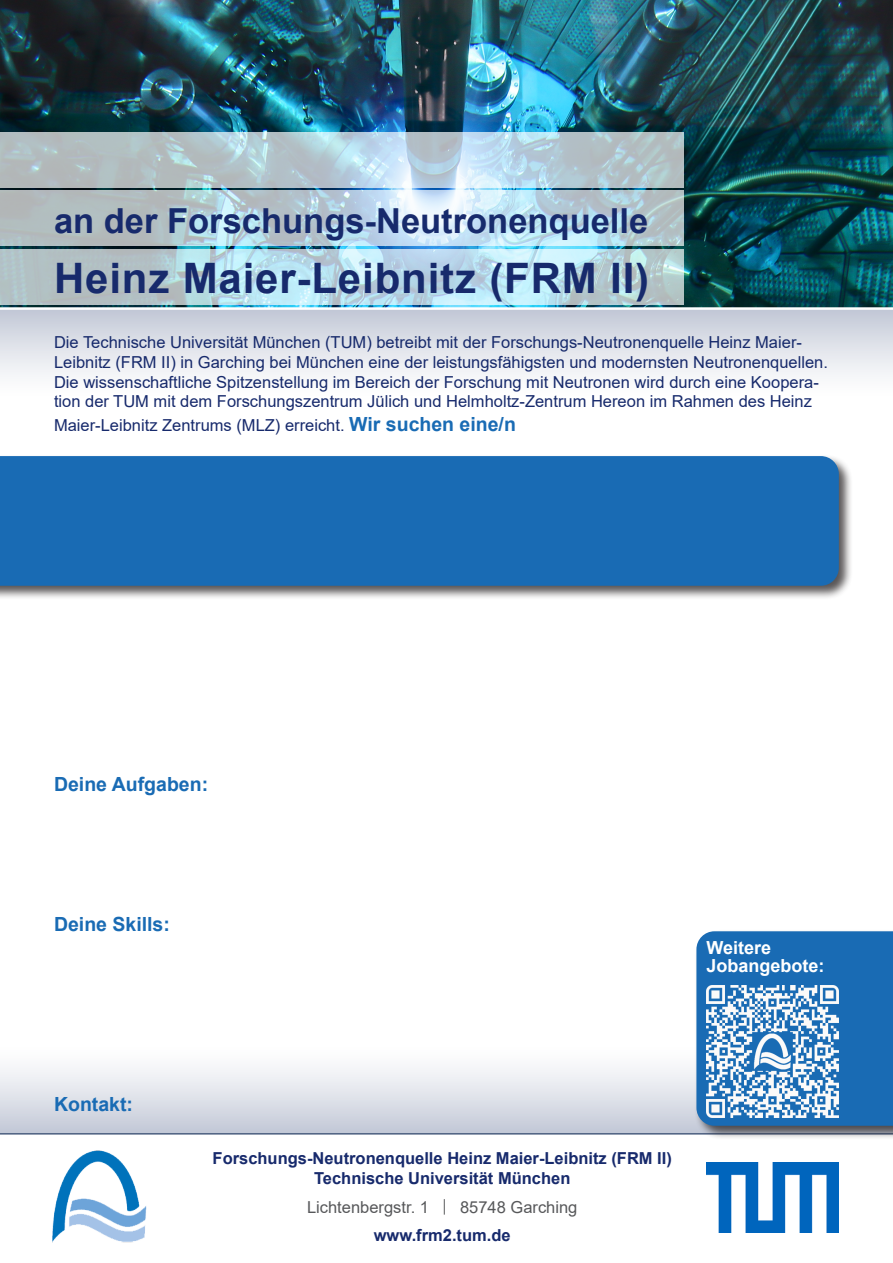
<style>
.page{position:relative;width:893px;height:1263px;background:#fff}
.page>*{position:absolute;margin:0;border:0;box-sizing:border-box;transform-origin:0 0}
.t1{font:700 42px "Arial";letter-spacing:.02em;color:#172a6c}
.t2{font:700 34.5px "Arial";color:#172a6c}
.Subheadline{font:700 19.5px "Arial";color:#196bb4}
.t3{font:700 18px/18px "Arial";color:#fff}
.Copytext{font:16.5px/19.8px "Arial";color:#172a6c}
.t4{font:700 16.5px/19.8px "Arial";color:#172a6c;text-align:center}
.t5{font:16.5px/28.5px "Arial";color:#57585a;text-align:center}
.s1{font-weight:700;font-size:19.5px;color:#196bb4}
.s2{font-family:"Arial Narrow"}
.s3{font-weight:700;color:#172a6c}
</style>
<div class="page">
<img style="left:0;top:0;width:893px;height:1135px">
<img style="left:52px;top:1150px;width:95px;height:93px">
<img style="left:707px;top:1162px;width:132px;height:70px">
<div style="left:694px;top:929px;width:199px;height:211px;background:#231f20;opacity:.75"></div>
<div style="left:696px;top:931px;width:197px;height:195px;background:#196bb4"></div>
<img style="left:707px;top:985px;width:132px;height:133px">
<svg style="left:0;top:250px;width:684px;height:55px;background:#b9d5de"></svg>
<svg style="left:0;top:191px;width:684px;height:55px;background:#bbd0d9"></svg>
<svg style="left:0;top:132px;width:684px;height:55px;background:#b6c9d1"></svg>
<div style="left:0;top:454px;width:853px;height:146px;background:#231f20;opacity:.75"></div>
<div style="left:0;top:456px;width:839px;height:130px;background:#196bb4"></div>
<h2 class="t2" style="left:54px;top:197px;width:596px">an der Forschungs-Neutronenquelle</h2>
<h1 class="t1" style="left:54px;top:249px;width:597px">Heinz Maier-Leibnitz (FRM II)</h1>
<p class="Copytext" style="left:54px;top:332px;width:776px">Die Technische Universität München (TUM) betreibt mit der Forschungs-Neutronenquelle Heinz Maier-Leibnitz (FRM II) in Garching bei München eine der leistungsfähigsten und modernsten Neutronenquellen.<br>Die wissenschaftliche Spitzenstellung im Bereich der Forschung mit Neutronen wird durch eine Koopera&shy;tion der TUM mit dem Forschungszentrum Jülich und Helmholtz-Zentrum Hereon im Rahmen des Heinz</p>
<p class="Copytext" style="left:54px;top:415px;width:463px">Maier-Leibnitz Zentrums (MLZ) erreicht. <span class="s1">Wir suchen eine/n</span></p>
<p class="Subheadline" style="left:54px;top:770px;width:156px">Deine Aufgaben:</p>
<p class="Subheadline" style="left:54px;top:910px;width:117px">Deine Skills:</p>
<p class="t3" style="left:707px;top:939px;width:120px">Weitere<br>Jobangebote:</p>
<p class="Subheadline" style="left:54px;top:1090px;width:81px">Kontakt:</p>
<p class="t4" style="left:213px;top:1149px;width:461px">Forschungs-Neutronenquelle Heinz Maier-Leibnitz (FRM II)<br>Technische Universität München</p>
<p class="t5" style="left:307px;top:1192px;width:272px">Lichtenbergstr. 1 <span class="s2">|</span> 85748 Garching <span class="s3">www.frm2.tum.de</span></p>
</div>
